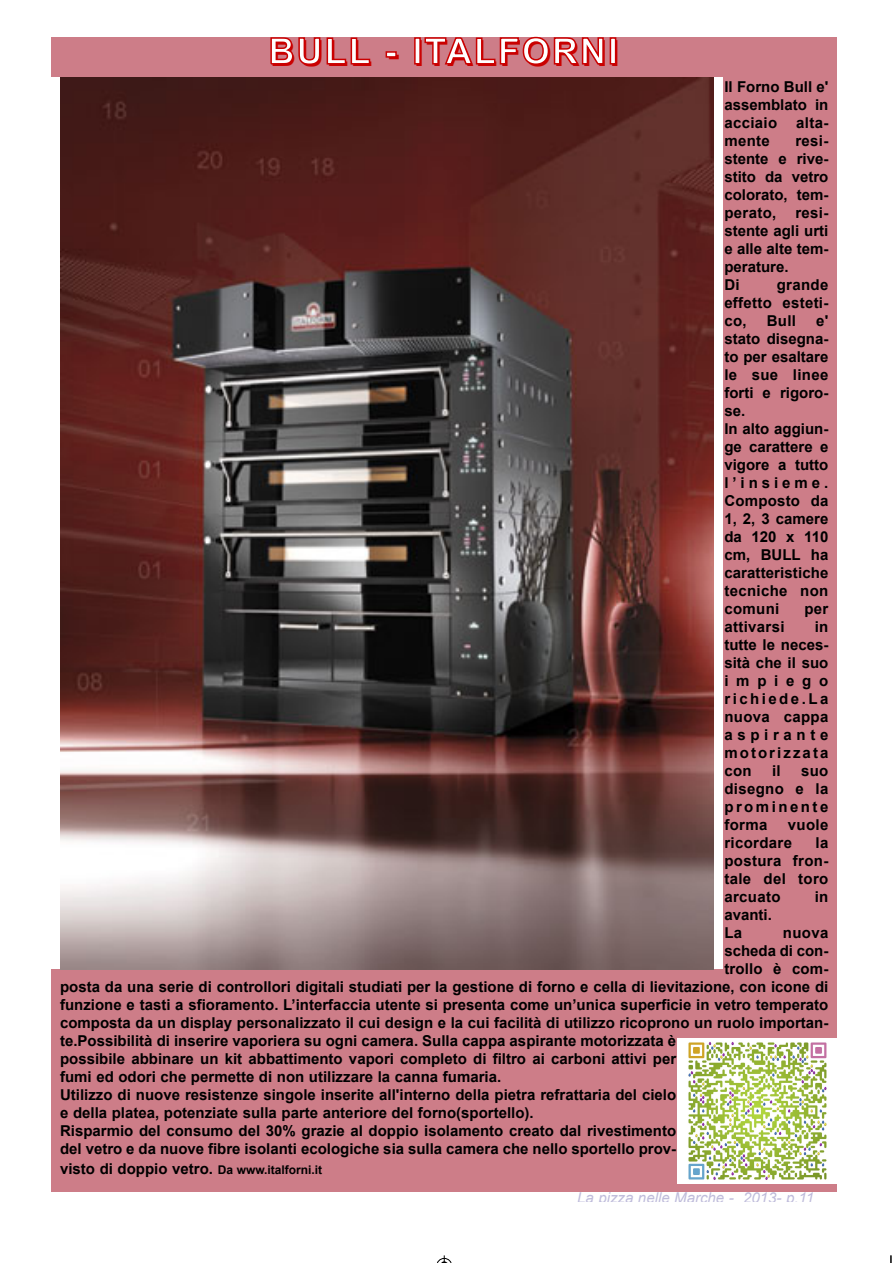
<style>
.page{position:relative;width:893px;height:1263px;background:#fff}
.page>*{position:absolute;margin:0;border:0;box-sizing:border-box;transform-origin:0 0}
.t1{font:700 36px "Arial";letter-spacing:.055em;color:#ca0000}
.t2{font:700 15px/18px "Arial";color:#000;text-align:justify}
.t3{font:italic 15px "Arial";color:#bfbcdb}
.t4{font:700 15px/18px "Arial";letter-spacing:.02em;color:#000}
.s1{font-size:12px}
</style>
<div class="page">
<div style="left:52px;top:38px;width:784px;height:1154px;background:#cd7d88"></div>
<svg style="left:269px;top:36px;width:348px;height:29px"></svg>
<div style="left:52px;top:77px;width:670px;height:892px;background:#fff"></div>
<img style="left:61px;top:77px;width:652px;height:892px">
<div style="left:677px;top:1038px;width:159px;height:145px;background:#fff"></div>
<img style="left:688px;top:1041px;width:139px;height:139px">
<svg style="left:437px;top:1255px;width:15px;height:8px"></svg>
<h1 class="t1" style="left:270px;top:33px;width:351px">BULL - ITALFORNI</h1>
<p class="t2" style="left:724px;top:78px;width:106px">Il Forno Bull e' assemblato in acciaio</p>
<p class="t2" style="left:796px;top:114px;width:34px">alta-</p>
<p class="t2" style="left:724px;top:132px;width:106px;text-indent:71px">resi&shy;stente e rive&shy;stito da vetro colorato, tem&shy;perato,</p>
<p class="t2" style="left:724px;top:132px;width:47px">mente</p>
<p class="t2" style="left:724px;top:204px;width:106px;text-align:left;text-indent:71px">resi&shy;stente agli urti e alle alte tem&shy;perature.<br>Di</p>
<p class="t2" style="left:724px;top:276px;width:106px;text-indent:52px">grande effetto esteti&shy;co,</p>
<p class="t2" style="left:724px;top:312px;width:106px;text-align:left;text-indent:92px">e' stato disegna&shy;to per esaltare le sue linee forti e rigoro&shy;se.<br>In alto aggiun&shy;ge carattere e vigore a tutto l’insieme.<br>Composto da<br>1, 2, 3 camere da 120 x 110 cm, BULL ha caratteristiche tecniche non comuni</p>
<p class="t2" style="left:766px;top:312px;width:31px">Bull</p>
<p class="t2" style="left:804px;top:600px;width:26px">per</p>
<p class="t2" style="left:724px;top:618px;width:106px;text-indent:90px">in tutte le neces&shy;sità che il suo impiego richiede.La nuova cappa aspirante motorizzata con</p>
<p class="t4" style="left:724px;top:618px;width:62px">attivarsi</p>
<p class="t2" style="left:772px;top:762px;width:10px">il</p>
<p class="t2" style="left:724px;top:762px;width:106px;text-indent:77px">suo disegno e la prominente forma</p>
<p class="t4" style="left:724px;top:816px;width:106px;text-indent:63px">vuole ricordare</p>
<p class="t2" style="left:724px;top:834px;width:106px;text-indent:91px">la postura fron&shy;tale del toro arcuato</p>
<p class="t2" style="left:814px;top:888px;width:15px">in</p>
<p class="t2" style="left:724px;top:906px;width:49px">avanti.<br>La</p>
<p class="t2" style="left:782px;top:924px;width:47px">nuova</p>
<p class="t2" style="left:724px;top:942px;width:105px">scheda di con-</p>
<p class="t2" style="left:724px;top:960px;width:105px">trollo è com-</p>
<p class="t2" style="left:60px;top:978px;width:769px">posta da una serie di controllori digitali studiati per la gestione di forno e cella di lievitazione, con icone di</p>
<p class="t2" style="left:60px;top:996px;width:769px">funzione e tasti a sfioramento. L’interfaccia utente si presenta come un’unica superficie in vetro temperato</p>
<p class="t2" style="left:60px;top:1014px;width:769px">composta da un display personalizzato il cui design e la cui facilità di utilizzo ricoprono un ruolo importan-</p>
<p class="t2" style="left:60px;top:1032px;width:617px">te.Possibilità di inserire vaporiera su ogni camera. Sulla cappa aspirante motorizzata è</p>
<p class="t2" style="left:60px;top:1050px;width:617px">possibile abbinare un kit abbattimento vapori completo di filtro ai carboni attivi per</p>
<p class="t2" style="left:60px;top:1068px;width:442px">fumi ed odori che permette di non utilizzare la canna fumaria.</p>
<p class="t2" style="left:60px;top:1086px;width:617px">Utilizzo di nuove resistenze singole inserite all'interno della pietra refrattaria del cielo</p>
<p class="t2" style="left:60px;top:1104px;width:475px">e della platea, potenziate sulla parte anteriore del forno(sportello).</p>
<p class="t2" style="left:60px;top:1122px;width:617px">Risparmio del consumo del 30% grazie al doppio isolamento creato dal rivestimento</p>
<p class="t2" style="left:60px;top:1140px;width:617px">del vetro e da nuove fibre isolanti ecologiche sia sulla camera che nello sportello prov-</p>
<p class="t2" style="left:60px;top:1160px;width:264px">visto di doppio vetro. <span class="s1">Da www.italforni.it</span></p>
<p class="t3" style="left:577px;top:1190px;width:238px">La pizza nelle Marche - 2013- p.11</p>
</div>
